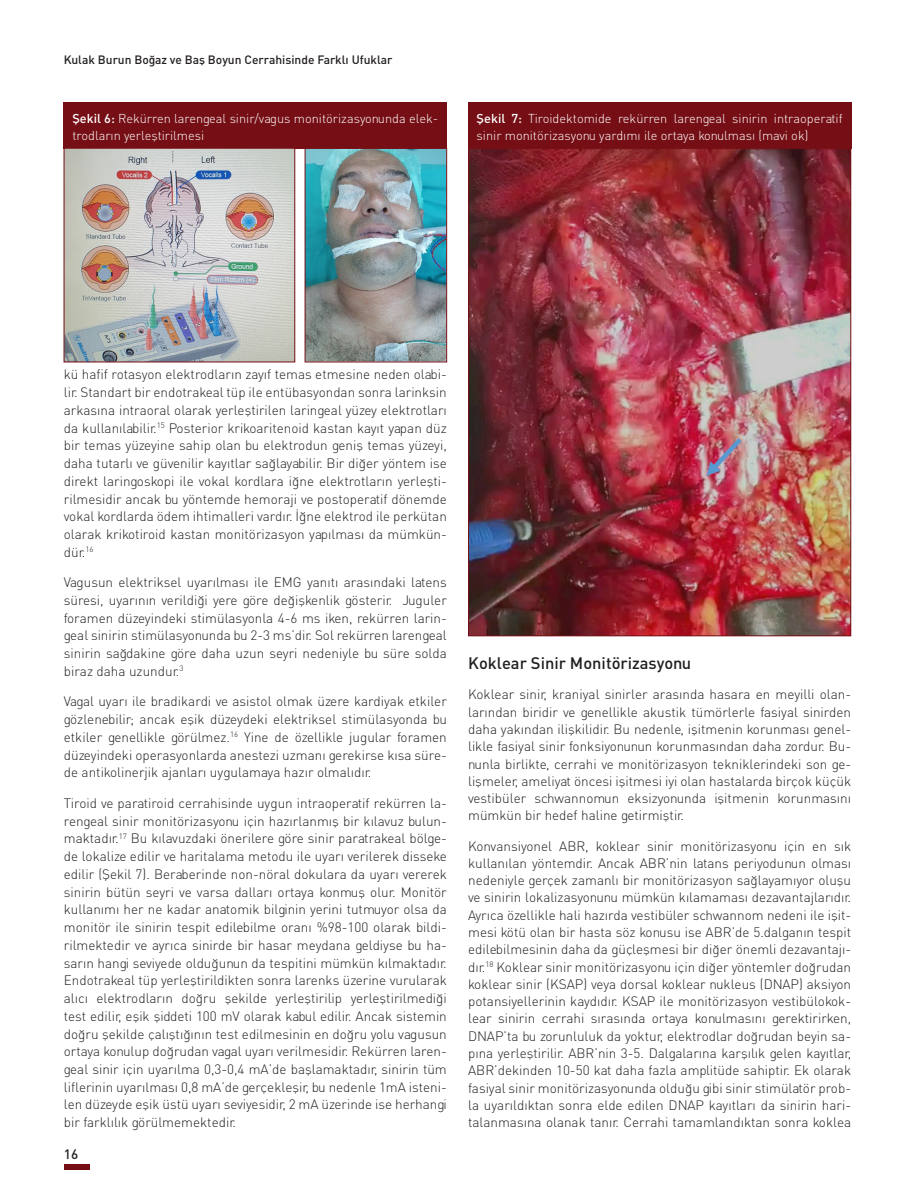
<style>
.page{position:relative;width:915px;height:1191px;background:#fff}
.page>*{position:absolute;margin:0;border:0;box-sizing:border-box;transform-origin:0 0}
.t1{font:16.5px "DIN Medium Tr";color:#231f20}
.t2{font:13.5px/17.7px "DINT Light Tr";color:#231f20;text-align:justify}
.t3{font:13.5px "DIN Medium Tr";color:#231f20}
.t4{font:12.75px/16.5px "DINT Light Tr";color:#fff}
.t5{font:12px "DIN Medium Tr";color:#231f20}
.s1{font-family:"DIN Medium Tr"}
</style>
<div class="page">
<div style="left:64px;top:1163px;width:25px;height:6px;background:#760f15"></div>
<div style="left:64px;top:102px;width:382px;height:46px;background:#760f15"></div>
<img style="left:66px;top:150px;width:227px;height:210px">
<div style="left:64px;top:148px;width:231px;height:214px;border:1px solid #760f15"></div>
<img style="left:307px;top:150px;width:137px;height:210px">
<div style="left:305px;top:148px;width:141px;height:214px;border:1px solid #760f15"></div>
<div style="left:468px;top:102px;width:382px;height:46px;background:#760f15"></div>
<img style="left:470px;top:150px;width:378px;height:484px">
<p class="t5" style="left:64px;top:52px;width:330px">Kulak Burun Boğaz ve Baş Boyun Cerrahisinde Farklı Ufuklar</p>
<p class="t4" style="left:72px;top:110px;width:367px"><span class="s1">Şekil 6:</span> Rekürren larengeal sinir/vagus monitörizasyonunda elek&shy;trodların yerleştirilmesi</p>
<p class="t4" style="left:476px;top:110px;width:367px"><span class="s1">Şekil 7:</span> Tiroidektomide rekürren larengeal sinirin intraoperatif sinir monitörizasyonu yardımı ile ortaya konulması (mavi ok)</p>
<p class="t2" style="left:64px;top:365px;width:384px">kü hafif rotasyon elektrodların zayıf temas etmesine neden olabi&shy;lir. Standart bir endotrakeal tüp ile entübasyondan sonra larinksin arkasına intraoral olarak yerleştirilen laringeal yüzey elektrotları da kullanılabilir.<sup>15</sup> Posterior krikoaritenoid kastan kayıt yapan düz bir temas yüzeyine sahip olan bu elektrodun geniş temas yüzeyi, daha tutarlı ve güvenilir kayıtlar sağlayabilir. Bir diğer yöntem ise direkt laringoskopi ile vokal kordlara iğne elektrotların yerleşti&shy;rilmesidir ancak bu yöntemde hemoraji ve postoperatif dönemde vokal kordlarda ödem ihtimalleri vardır. İğne elektrod ile perkütan olarak krikotiroid kastan monitörizasyon yapılması da mümkün&shy;dür.<sup>16</sup></p>
<p class="t2" style="left:64px;top:573px;width:384px">Vagusun elektriksel uyarılması ile EMG yanıtı arasındaki latens süresi, uyarının verildiği yere göre değişkenlik gösterir. Juguler foramen düzeyindeki stimülasyonla 4-6 ms iken, rekürren larin&shy;geal sinirin stimülasyonunda bu 2-3 ms’dir. Sol rekürren larengeal sinirin sağdakine göre daha uzun seyri nedeniyle bu süre solda biraz daha uzundur.<sup>3</sup></p>
<p class="t2" style="left:64px;top:692px;width:384px">Vagal uyarı ile bradikardi ve asistol olmak üzere kardiyak etkiler gözlenebilir; ancak eşik düzeydeki elektriksel stimülasyonda bu etkiler genellikle görülmez.<sup>16</sup> Yine de özellikle jugular foramen düzeyindeki operasyonlarda anestezi uzmanı gerekirse kısa süre&shy;de antikolinerjik ajanları uygulamaya hazır olmalıdır.</p>
<p class="t2" style="left:64px;top:794px;width:384px">Tiroid ve paratiroid cerrahisinde uygun intraoperatif rekürren la&shy;rengeal sinir monitörizasyonu için hazırlanmış bir kılavuz bulun&shy;maktadır.<sup>17</sup> Bu kılavuzdaki önerilere göre sinir paratrakeal bölge&shy;de lokalize edilir ve haritalama metodu ile uyarı verilerek disseke edilir (Şekil 7). Beraberinde non-nöral dokulara da uyarı vererek sinirin bütün seyri ve varsa dalları ortaya konmuş olur. Monitör kullanımı her ne kadar anatomik bilginin yerini tutmuyor olsa da monitör ile sinirin tespit edilebilme oranı %98-100 olarak bildi&shy;rilmektedir ve ayrıca sinirde bir hasar meydana geldiyse bu ha&shy;sarın hangi seviyede olduğunun da tespitini mümkün kılmaktadır.<br>Endotrakeal tüp yerleştirildikten sonra larenks üzerine vurularak alıcı elektrodların doğru şekilde yerleştirilip yerleştirilmediği test edilir, eşik şiddeti 100 mV olarak kabul edilir. Ancak sistemin doğru şekilde çalıştığının test edilmesinin en doğru yolu vagusun ortaya konulup doğrudan vagal uyarı verilmesidir. Rekürren laren&shy;geal sinir için uyarılma 0,3-0,4 mA’de başlamaktadır, sinirin tüm liflerinin uyarılması 0,8 mA’de gerçekleşir, bu nedenle 1mA isteni&shy;len düzeyde eşik üstü uyarı seviyesidir, 2 mA üzerinde ise herhangi bir farklılık görülmemektedir.</p>
<p class="t3" style="left:64px;top:1145px;width:16px">16</p>
<p class="t1" style="left:468px;top:653px;width:224px">Koklear Sinir Monitörizasyonu</p>
<p class="t2" style="left:468px;top:686px;width:384px;line-height:17.2px">Koklear sinir, kraniyal sinirler arasında hasara en meyilli olan&shy;larından biridir ve genellikle akustik tümörlerle fasiyal sinirden daha yakından ilişkilidir. Bu nedenle, işitmenin korunması genel&shy;likle fasiyal sinir fonksiyonunun korunmasından daha zordur. Bu&shy;nunla birlikte, cerrahi ve monitörizasyon tekniklerindeki son ge&shy;lişmeler, ameliyat öncesi işitmesi iyi olan hastalarda birçok küçük vestibüler schwannomun eksizyonunda işitmenin korunmasını mümkün bir hedef haline getirmiştir.</p>
<p class="t2" style="left:468px;top:837px;width:384px;line-height:17.2px">Konvansiyonel ABR, koklear sinir monitörizasyonu için en sık kullanılan yöntemdir. Ancak ABR’nin latans periyodunun olması nedeniyle gerçek zamanlı bir monitörizasyon sağlayamıyor oluşu ve sinirin lokalizasyonunu mümkün kılamaması dezavantajlarıdır.<br>Ayrıca özellikle hali hazırda vestibüler schwannom nedeni ile işit&shy;mesi kötü olan bir hasta söz konusu ise ABR’de 5.dalganın tespit edilebilmesinin daha da güçleşmesi bir diğer önemli dezavantajı&shy;dır.<sup>18</sup> Koklear sinir monitörizasyonu için diğer yöntemler doğrudan koklear sinir (KSAP) veya dorsal koklear nukleus (DNAP) aksiyon potansiyellerinin kaydıdır. KSAP ile monitörizasyon vestibülokok&shy;lear sinirin cerrahi sırasında ortaya konulmasını gerektirirken, DNAP’ta bu zorunluluk da yoktur, elektrodlar doğrudan beyin sa&shy;pına yerleştirilir. ABR’nin 3-5. Dalgalarına karşılık gelen kayıtlar, ABR’dekinden 10-50 kat daha fazla amplitüde sahiptir. Ek olarak fasiyal sinir monitörizasyonunda olduğu gibi sinir stimülatör prob&shy;la uyarıldıktan sonra elde edilen DNAP kayıtları da sinirin hari&shy;talanmasına olanak tanır. Cerrahi tamamlandıktan sonra koklea</p>
</div>
